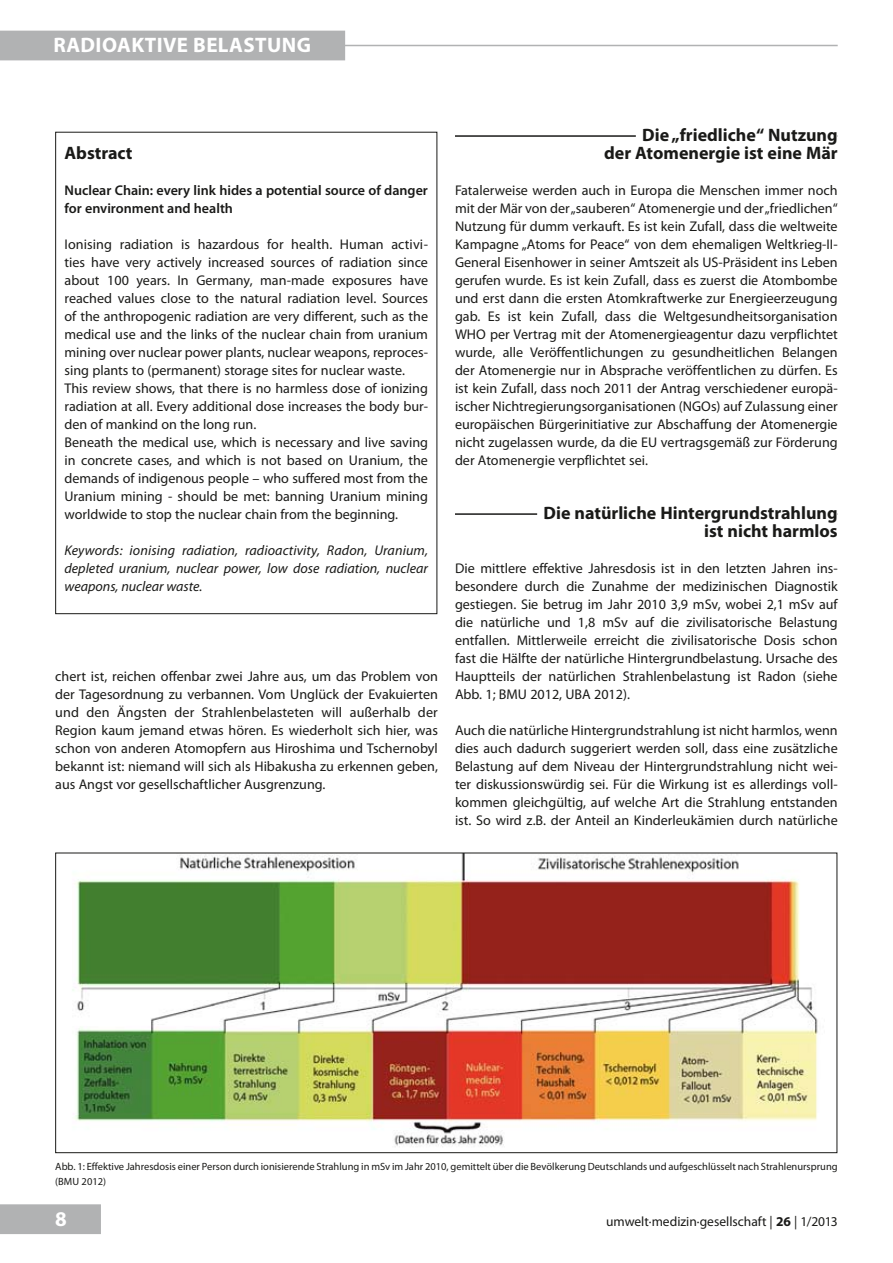
<style>
.page{position:relative;width:893px;height:1263px;background:#fff}
.page>*{position:absolute;margin:0;border:0;box-sizing:border-box;transform-origin:0 0}
.t1{font:700 21px "Myriad Pro";letter-spacing:.02em;color:#fff}
.t2{font:700 18px/18px "Myriad Pro";color:#1a1a18;text-align:right}
.t3{font:14.1px/18px "Myriad Pro";color:#1a1a18;text-align:justify}
.t4{font:italic 14.1px/18px "Myriad Pro";color:#1a1a18;text-align:justify}
.t5{font:600 14.1px/18px "Myriad Pro";color:#1a1a18}
.t6{font:13.5px "Myriad Pro";color:#1a1a18}
.t7{font:10.5px/15px "Myriad Pro";color:#1a1a18}
.s1{font-weight:700}
</style>
<div class="page">
<hr style="left:55px;top:45px;width:783px;height:1px;background:#b1b2b3">
<div style="left:0;top:1204px;width:101px;height:30px;background:#b1b2b3"></div>
<div style="left:0;top:31px;width:345px;height:29px;background:#b1b2b3"></div>
<hr style="left:455px;top:135px;width:383px;height:2px;background:#1a1a18">
<div style="left:636px;top:133px;width:202px;height:6px;background:#fff"></div>
<hr style="left:455px;top:513px;width:383px;height:2px;background:#1a1a18">
<div style="left:537px;top:511px;width:301px;height:6px;background:#fff"></div>
<img style="left:72px;top:855px;width:746px;height:292px">
<h1 class="t1" style="left:53px;top:32px;width:259px">radioaktive Belastung</h1>
<p class="t2" style="left:65px;top:143px;width:70px">Abstract</p>
<p class="t5" style="left:65px;top:181px;width:365px">Nuclear Chain: every link hides a potential source of danger for environment and health</p>
<p class="t3" style="left:65px;top:235px;width:365px;text-align:left">Ionising radiation is hazardous for health. Human activi&shy;ties have very actively increased sources of radiation since about 100 years. In Germany, man-made exposures have reached values close to the natural radiation level. Sources of the anthropogenic radiation are very different, such as the medical use and the links of the nuclear chain from uranium mining over nuclear power plants, nuclear weapons, reproces&shy;sing plants to (permanent) storage sites for nuclear waste.<br>This review shows, that there is no harmless dose of ionizing radiation at all. Every additional dose increases the body bur&shy;den of mankind on the long run.<br>Beneath the medical use, which is necessary and live saving in concrete cases, and which is not based on Uranium, the demands of indigenous people – who suffered most from the Uranium mining - should be met: banning Uranium mining worldwide to stop the nuclear chain from the beginning.</p>
<p class="t4" style="left:65px;top:541px;width:365px">Keywords: ionising radiation, radioactivity, Radon, Uranium, depleted uranium, nuclear power, low dose radiation, nuclear weapons, nuclear waste.</p>
<p class="t3" style="left:55px;top:667px;width:384px">chert ist, reichen offenbar zwei Jahre aus, um das Problem von der Tagesordnung zu verbannen. Vom Unglück der Evakuierten und den Ängsten der Strahlenbelasteten will außerhalb der Region kaum jemand etwas hören. Es wiederholt sich hier, was schon von anderen Atomopfern aus Hiroshima und Tschernobyl bekannt ist: niemand will sich als Hibakusha zu erkennen geben, aus Angst vor gesellschaftlicher Ausgrenzung.</p>
<p class="t2" style="left:604px;top:125px;width:235px">Die „friedliche“ Nutzung<br>der Atomenergie ist eine Mär</p>
<p class="t3" style="left:455px;top:181px;width:384px">Fatalerweise werden auch in Europa die Menschen immer noch mit der Mär von der „sauberen“ Atomenergie und der „friedlichen“ Nutzung für dumm verkauft. Es ist kein Zufall, dass die weltweite Kampagne „Atoms for Peace“ von dem ehemaligen Weltkrieg-II-General Eisenhower in seiner Amtszeit als US-Präsident ins Leben gerufen wurde. Es ist kein Zufall, dass es zuerst die Atombombe und erst dann die ersten Atomkraftwerke zur Energieerzeugung gab. Es ist kein Zufall, dass die Weltgesundheitsorganisation WHO per Vertrag mit der Atomenergieagentur dazu verpflichtet wurde, alle Veröffentlichungen zu gesundheitlichen Belangen der Atomenergie nur in Absprache veröffentlichen zu dürfen. Es ist kein Zufall, dass noch 2011 der Antrag verschiedener europä&shy;ischer Nichtregierungsorganisationen (NGOs) auf Zulassung einer europäischen Bürgerinitiative zur Abschaffung der Atomenergie nicht zugelassen wurde, da die EU vertragsgemäß zur Förderung der Atomenergie verpflichtet sei.</p>
<p class="t2" style="left:543px;top:503px;width:296px">Die natürliche Hintergrundstrahlung ist nicht harmlos</p>
<p class="t3" style="left:455px;top:559px;width:384px">Die mittlere effektive Jahresdosis ist in den letzten Jahren ins&shy;besondere durch die Zunahme der medizinischen Diagnostik gestiegen. Sie betrug im Jahr 2010 3,9 mSv, wobei 2,1 mSv auf die natürliche und 1,8 mSv auf die zivilisatorische Belastung entfallen. Mittlerweile erreicht die zivilisatorische Dosis schon fast die Hälfte der natürliche Hintergrundbelastung. Ursache des Hauptteils der natürlichen Strahlenbelastung ist Radon (siehe Abb. 1; BMU 2012, UBA 2012).</p>
<p class="t3" style="left:455px;top:721px;width:384px">Auch die natürliche Hintergrundstrahlung ist nicht harmlos, wenn dies auch dadurch suggeriert werden soll, dass eine zusätzliche Belastung auf dem Niveau der Hintergrundstrahlung nicht wei&shy;ter diskussionswürdig sei. Für die Wirkung ist es allerdings voll&shy;kommen gleichgültig, auf welche Art die Strahlung entstanden ist. So wird z.B. der Anteil an Kinderleukämien durch natürliche</p>
<p class="t7" style="left:55px;top:1158px;width:784px">Abb. 1: Effektive Jahresdosis einer Person durch ionisierende Strahlung in mSv im Jahr 2010, gemittelt über die Bevölkerung Deutschlands und aufgeschlüsselt nach Strahlenursprung (BMU 2012)</p>
<h1 class="t1" style="left:55px;top:1205px;width:13px">8</h1>
<p class="t6" style="left:606px;top:1213px;width:233px">umwelt·medizin·gesellschaft | <span class="s1">26</span> | 1/2013</p>
</div>
